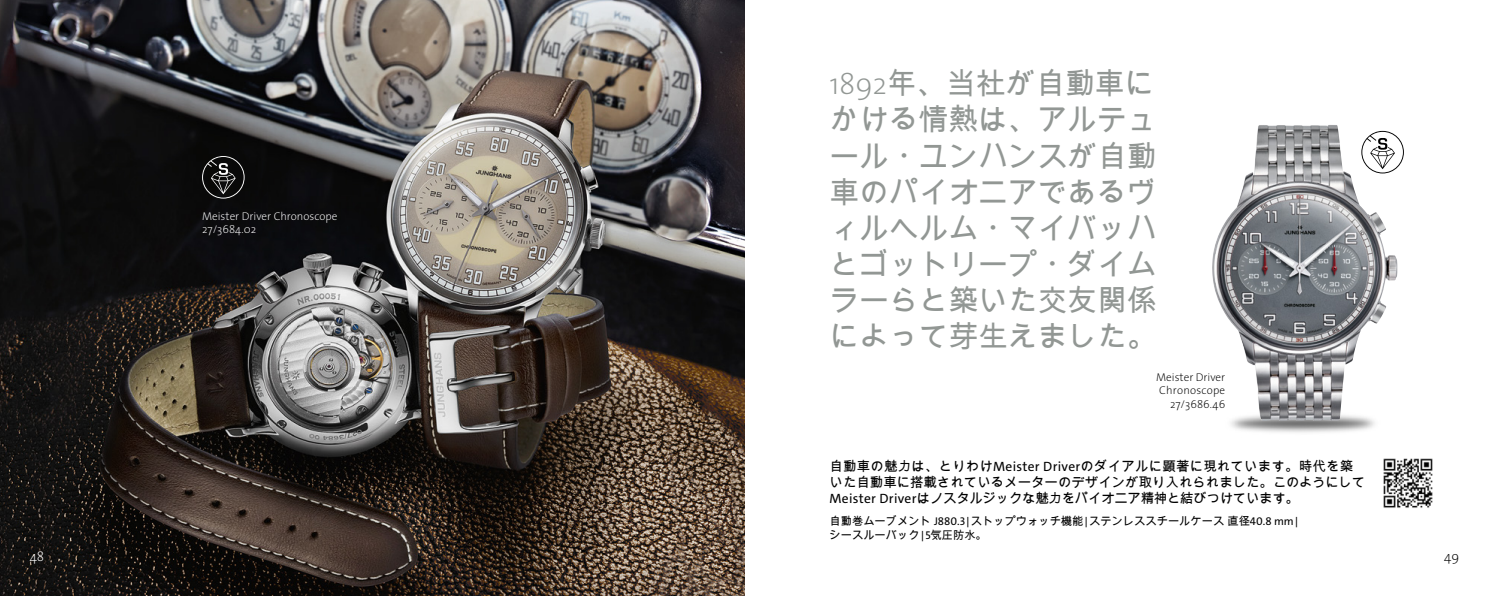
<style>
.page{position:relative;width:1489px;height:596px;background:#fff}
.page>*{position:absolute;margin:0;border:0;box-sizing:border-box;transform-origin:0 0}
.t1{font:30px/36px "Arial Unicode MS";letter-spacing:-.01em;color:#929794;text-align:justify}
.t2{font:13.5px/16.2px "Arial Unicode MS";letter-spacing:-.005em;color:#000}
.t3{font:200 13.5px "The Sans";color:#000}
.t4{font:200 13.5px "The Sans";color:#fff}
.t5{font:11.25px/13.5px "Arial Unicode MS";color:#000}
.t6{font:200 11.25px/13.5px "The Sans";color:#000;text-align:right}
.t7{font:200 11.25px/13.5px "The Sans";color:#fff}
.s1{font-family:"The Sans";font-weight:200}
.s2{font-family:"The Sans C4 s"}
</style>
<div class="page">
<img style="left:0;top:0;width:744px;height:595px">
<img style="left:1212px;top:125px;width:149px;height:296px">
<svg style="left:1361px;top:131px;width:42px;height:42px"></svg>
<svg style="left:202px;top:156px;width:42px;height:42px;background:#303030"></svg>
<img style="left:1383px;top:458px;width:50px;height:50px">
<p class="t4" style="left:30px;top:545px;width:16px">48</p>
<p class="t7" style="left:202px;top:208px;width:137px">Meister Driver Chronoscope<br>27/3684.02</p>
<h1 class="t1" style="left:829px;top:65px;width:328px"><span class="s1">1892</span>年、当社が自動車にかける情熱は、アルテュール・ユンハンスが自動車のパイオニアであるヴィルヘルム・マイバッハとゴットリープ・ダイムラーらと築いた交友関係によって芽生えました。</h1>
<p class="t6" style="left:1155px;top:369px;width:71px">Meister Driver<br>Chronoscope<br>27/3686.46</p>
<p class="t2" style="left:829px;top:457px;width:537px">自動車の魅力は、とりわけ<span class="s2">Meister Driver</span>のダイアルに顕著に現れています。時代を築いた自動車に搭載されているメーターのデザインが取り入れられました。このようにして<br><span class="s2">Meister Driver</span>はノスタルジックな魅力をパイオニア精神と結びつけています。</p>
<p class="t5" style="left:829px;top:513px;width:470px">自動巻ムーブメント <span class="s2">J880.3</span>|ストップウォッチ機能|ステンレススチールケース 直径<span class="s2">40.8 mm</span>|シースルーバック|<span class="s2">5</span>気圧防水。</p>
<p class="t3" style="left:1443px;top:545px;width:17px">49</p>
</div>
